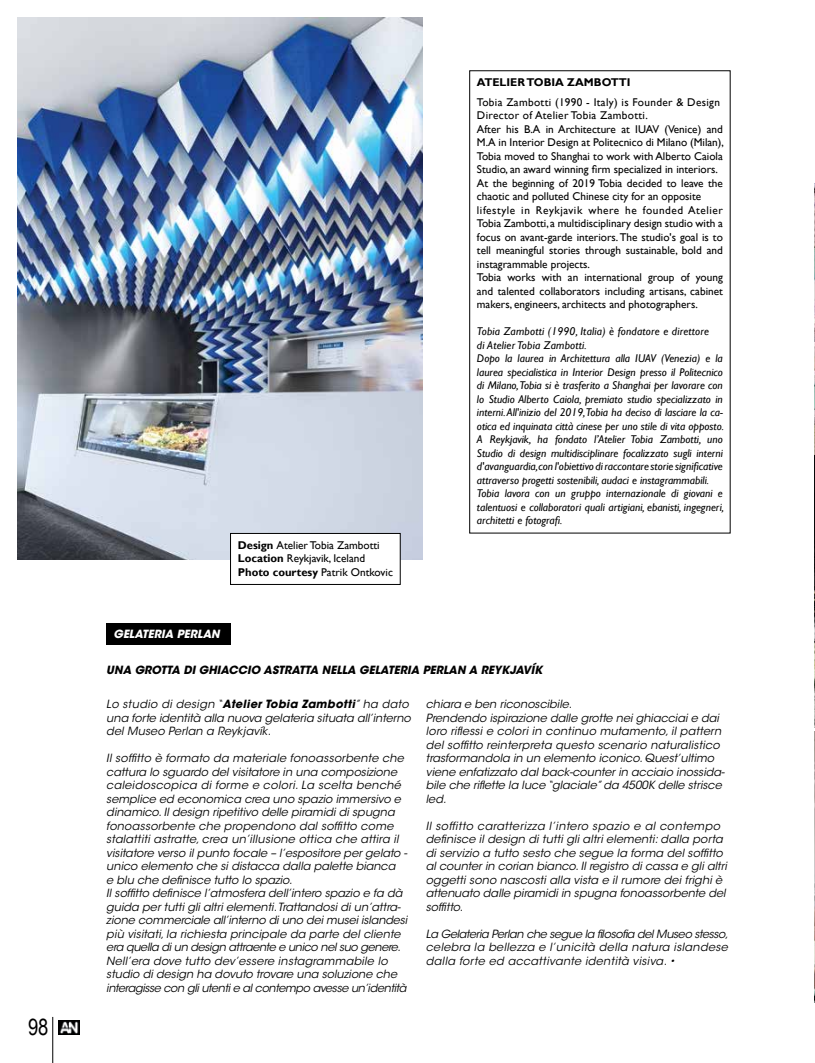
<style>
.page{position:relative;width:815px;height:1063px;background:#fff}
.page>*{position:absolute;margin:0;border:0;box-sizing:border-box;transform-origin:0 0}
.t1{font:22.5px "Arial Narrow";color:#000}
.t2{font:italic 11.25px/13.5px "ITC Avant Garde Std";color:#000}
.t3{font:11.25px/13.5px "Gill Sans";color:#000}
.t4{font:italic 11.25px/13.5px "Gill Sans";color:#000}
.t5{font:italic 700 11.25px "ITC Avant Garde Std";color:#000}
.t6{font:700 11.25px "Gill Sans";color:#000}
.t7{font:italic 700 11.25px "ITC Avant Garde Std";color:#fff}
.s1{font-weight:700}
</style>
<div class="page">
<hr style="left:52px;top:1017px;width:1px;height:46px;background:#000">
<img style="left:58px;top:1021px;width:22px;height:14px">
<img style="left:18px;top:18px;width:405px;height:542px">
<div style="left:469px;top:71px;width:261px;height:462px;border:1px solid #000"></div>
<div style="left:231px;top:533px;width:169px;height:51px;background:#fff"></div>
<div style="left:230px;top:533px;width:170px;height:52px;border:1px solid #000"></div>
<div style="left:106px;top:624px;width:124px;height:21px;background:#000"></div>
<img style="left:814px;top:183px;width:1px;height:542px">
<img style="left:814px;top:732px;width:1px;height:271px">
<h1 class="t1" style="left:28px;top:1011px;width:22px">98</h1>
<p class="t3" style="left:238px;top:539px;width:157px"><span class="s1">Design</span> Atelier Tobia Zambotti<br><span class="s1">Location</span> Reykjavik, Iceland<br><span class="s1">Photo courtesy</span> Patrik Ontkovic</p>
<p class="t6" style="left:477px;top:76px;width:155px">ATELIER TOBIA ZAMBOTTI</p>
<p class="t3" style="left:477px;top:95px;width:249px">Tobia Zambotti (1990 - Italy) is Founder &amp; Design Director of Atelier Tobia Zambotti.<br>After his B.A in Architecture at IUAV (Venice) and M.A in Interior Design at Politecnico di Milano (Milan), Tobia moved to Shanghai to work with Alberto Caiola Studio, an award winning firm specialized in interiors.<br>At the beginning of 2019 Tobia decided to leave the chaotic and polluted Chinese city for an opposite lifestyle in Reykjavik where he founded Atelier Tobia Zambotti, a multidisciplinary design studio with a focus on avant-garde interiors. The studio's goal is to tell meaningful stories through sustainable, bold and instagrammable projects.<br>Tobia works with an international group of young and talented collaborators including artisans, cabinet makers, engineers, architects and photographers.</p>
<p class="t4" style="left:477px;top:325px;width:249px">Tobia Zambotti (1990, Italia) è fondatore e direttore<br>di Atelier Tobia Zambotti.<br>Dopo la laurea in Architettura alla IUAV (Venezia) e la laurea specialistica in Interior Design presso il Politecnico di Milano,Tobia si è trasferito a Shanghai per lavorare con lo Studio Alberto Caiola, premiato studio specializzato in interni. All'inizio del 2019,Tobia ha deciso di lasciare la ca&shy;otica ed inquinata città cinese per uno stile di vita opposto.<br>A Reykjavik, ha fondato l’Atelier Tobia Zambotti, uno Studio di design multidisciplinare focalizzato sugli interni d'avanguardia,con l'obiettivo di raccontare storie significative attraverso progetti sostenibili, audaci e instagrammabili.<br>Tobia lavora con un gruppo internazionale di giovani e talentuosi e collaboratori quali artigiani, ebanisti, ingegneri, architetti e fotografi.</p>
<p class="t7" style="left:113px;top:627px;width:108px">GELATERIA PERLAN</p>
<p class="t5" style="left:106px;top:663px;width:438px">UNA GROTTA DI GHIACCIO ASTRATTA NELLA GELATERIA PERLAN A REYKJAVÍK</p>
<p class="t2" style="left:106px;top:698px;width:306px">Lo studio di design “<span class="s1">Atelier Tobia Zambotti</span>” ha dato una forte identità alla nuova gelateria situata all’interno del Museo Perlan a Reykjavík.</p>
<p class="t2" style="left:106px;top:752px;width:303px">Il soffitto è formato da materiale fonoassorbente che cattura lo sguardo del visitatore in una composizione caleidoscopica di forme e colori. La scelta benché semplice ed economica crea uno spazio immersivo e dinamico. Il design ripetitivo delle piramidi di spugna fonoassorbente che propendono dal soffitto come stalattiti astratte, crea un’illusione ottica che attira il visitatore verso il punto focale – l’espositore per gelato - unico elemento che si distacca dalla palette bianca<br>e blu che definisce tutto lo spazio.<br>Il soffitto definisce l’atmosfera dell’intero spazio e fa dà guida per tutti gli altri elementi. Trattandosi di un’attra&shy;zione commerciale all’interno di uno dei musei islandesi più visitati, la richiesta principale da parte del cliente era quella di un design attraente e unico nel suo genere.<br>Nell’era dove tutto dev’essere instagrammabile lo studio di design ha dovuto trovare una soluzione che interagisse con gli utenti e al contempo avesse un’identità</p>
<p class="t2" style="left:426px;top:698px;width:301px">chiara e ben riconoscibile.<br>Prendendo ispirazione dalle grotte nei ghiacciai e dai loro riflessi e colori in continuo mutamento, il pattern del soffitto reinterpreta questo scenario naturalistico trasformandola in un elemento iconico. Quest’ultimo viene enfatizzato dal back-counter in acciaio inossida&shy;bile che riflette la luce “glaciale” da 4500K delle strisce led.</p>
<p class="t2" style="left:426px;top:819px;width:302px">Il soffitto caratterizza l’intero spazio e al contempo definisce il design di tutti gli altri elementi: dalla porta di servizio a tutto sesto che segue la forma del soffitto al counter in corian bianco. Il registro di cassa e gli altri oggetti sono nascosti alla vista e il rumore dei frighi è attenuato dalle piramidi in spugna fonoassorbente del soffitto.</p>
<p class="t2" style="left:426px;top:927px;width:304px;text-align:justify">La Gelateria Perlan che segue la filosofia del Museo stesso, celebra la bellezza e l’unicità della natura islandese dalla forte ed accattivante identità visiva. •</p>
</div>
